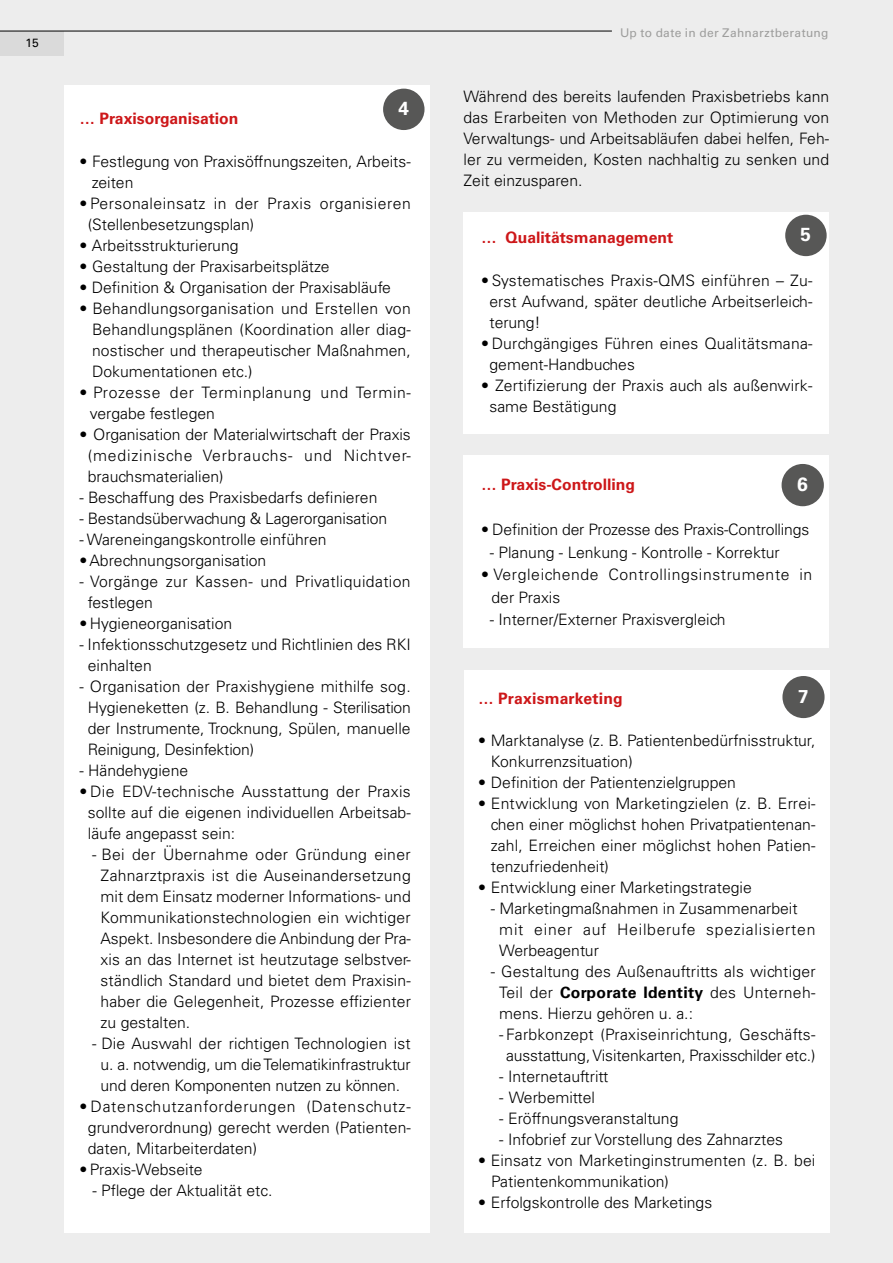
<style>
.page{position:relative;width:893px;height:1263px;background:#ededed}
.page>*{position:absolute;margin:0;border:0;box-sizing:border-box;transform-origin:0 0}
.Fließtext{font:700 19.35px "Univers LT Std";color:#fff}
.Fließtext-2{font:700 18.9px "Univers LT Std";color:#fff}
.Fließtext-3{font:700 18.6px "Univers LT Std";color:#fff}
.Fließtext-4{font:300 15.75px/21px "Univers LT Std";color:#000;text-align:justify}
.Fließtext-5{font:300 15.75px/21px "Univers LT Std";letter-spacing:.04em;color:#000}
.Fließtext-6{font:300 15.75px/21px "Univers LT Std";letter-spacing:.025em;color:#000}
.Fließtext-7{font:700 15.75px "Univers LT Std";color:#cd1719}
.Fließtext-8{font:300 15.75px/21px "Univers LT Std";letter-spacing:.03em;color:#000}
.Fließtext-9{font:300 15.75px/21px "Univers LT Std";letter-spacing:.045em;color:#000}
.Fließtext-10{font:300 15.75px "Univers LT Std";letter-spacing:.02em;color:#000}
.Fließtext-11{font:12px "Univers LT Std";letter-spacing:.025em;color:#9d9d9c}
.Fließtext-12{font:12px "Univers LT Std";color:#000}
.s1{font-weight:700}
</style>
<div class="page">
<div style="left:64px;top:85px;width:365px;height:1148px;background:#fff"></div>
<div style="left:463px;top:212px;width:366px;height:222px;background:#fff"></div>
<div style="left:463px;top:455px;width:366px;height:193px;background:#fff"></div>
<div style="left:383px;top:89px;width:41px;height:41px;background:#575756;border-radius:50%"></div>
<div style="left:785px;top:215px;width:42px;height:41px;background:#575756;border-radius:50%"></div>
<div style="left:0;top:31px;width:64px;height:24px;background:#dadada"></div>
<hr style="left:0;top:31px;width:612px;height:1px;background:#000">
<div style="left:464px;top:670px;width:365px;height:563px;background:#fff"></div>
<div style="left:782px;top:676px;width:42px;height:42px;background:#575756;border-radius:50%"></div>
<div style="left:782px;top:464px;width:42px;height:42px;background:#575756;border-radius:50%"></div>
<p class="Fließtext-12" style="left:26px;top:35px;width:15px">15</p>
<p class="Fließtext-2" style="left:398px;top:98px;width:12px">4</p>
<p class="Fließtext-7" style="left:79px;top:110px;width:161px">… Praxisorganisation</p>
<p class="Fließtext-4" style="left:92px;top:150px;width:320px;text-indent:-12px">• Festlegung von Praxisöffnungszeiten, Arbeits&shy;zeiten</p>
<p class="Fließtext-8" style="left:88px;top:192px;width:324px;text-indent:-9px">• Personaleinsatz in der Praxis organisieren (Stellenbesetzungsplan)</p>
<p class="Fließtext-4" style="left:79px;top:234px;width:161px">• Arbeitsstrukturierung</p>
<p class="Fließtext-4" style="left:79px;top:255px;width:252px">• Gestaltung der Praxisarbeitsplätze</p>
<p class="Fließtext-4" style="left:79px;top:276px;width:313px">• Definition &amp; Organisation der Praxisabläufe</p>
<p class="Fließtext-10" style="left:79px;top:298px;width:333px">• Behandlungsorganisation und Erstellen von</p>
<p class="Fließtext-4" style="left:92px;top:318px;width:320px">Behandlungsplänen (Koordination aller diag&shy;nostischer und therapeutischer Maßnahmen, Dokumentationen etc.)</p>
<p class="Fließtext-5" style="left:90px;top:381px;width:323px;text-indent:-10px">• Prozesse der Terminplanung und Termin&shy;vergabe festlegen</p>
<p class="Fließtext-4" style="left:88px;top:423px;width:324px;text-indent:-9px">• Organisation der Materialwirtschaft der Praxis (medizinische Verbrauchs- und Nichtver&shy;brauchsmaterialien)</p>
<p class="Fließtext-4" style="left:79px;top:486px;width:300px">- Beschaffung des Praxisbedarfs definieren</p>
<p class="Fließtext-4" style="left:79px;top:507px;width:309px">- Bestandsüberwachung &amp; Lagerorganisation</p>
<p class="Fließtext-4" style="left:79px;top:528px;width:249px">- Wareneingangskontrolle einführen</p>
<p class="Fließtext-4" style="left:79px;top:549px;width:188px">•Abrechnungsorganisation</p>
<p class="Fließtext-6" style="left:88px;top:570px;width:324px;text-indent:-9px">- Vorgänge zur Kassen- und Privatliquidation festlegen</p>
<p class="Fließtext-4" style="left:79px;top:612px;width:154px">• Hygieneorganisation</p>
<p class="Fließtext-4" style="left:88px;top:633px;width:324px;text-indent:-9px">- Infektionsschutzgesetz und Richtlinien des RKI einhalten</p>
<p class="Fließtext-4" style="left:88px;top:675px;width:324px;text-indent:-9px">- Organisation der Praxishygiene mithilfe sog.<br>Hygieneketten (z. B. Behandlung - Sterilisation der Instrumente, Trocknung, Spülen, manuelle Reinigung, Desinfektion)</p>
<p class="Fließtext-4" style="left:79px;top:759px;width:110px">- Händehygiene</p>
<p class="Fließtext-4" style="left:88px;top:780px;width:324px;text-indent:-9px">• Die EDV-technische Ausstattung der Praxis sollte auf die eigenen individuellen Arbeitsab&shy;läufe angepasst sein:</p>
<p class="Fließtext-6" style="left:92px;top:843px;width:320px">- Bei der Übernahme oder Gründung einer</p>
<p class="Fließtext-4" style="left:101px;top:864px;width:312px">Zahnarztpraxis ist die Auseinandersetzung mit dem Einsatz moderner Informations- und Kommunikationstechnologien ein wichtiger Aspekt. Insbesondere die Anbindung der Pra&shy;xis an das Internet ist heutzutage selbstver&shy;ständlich Standard und bietet dem Praxisin&shy;haber die Gelegenheit, Prozesse effizienter zu gestalten.</p>
<p class="Fließtext-4" style="left:92px;top:1032px;width:320px">- Die Auswahl der richtigen Technologien ist</p>
<p class="Fließtext-4" style="left:101px;top:1053px;width:312px">u. a. notwendig, um die Telematikinfrastruktur und deren Komponenten nutzen zu können.</p>
<p class="Fließtext-4" style="left:88px;top:1095px;width:324px;text-indent:-9px">• Datenschutzanforderungen (Datenschutz&shy;grundverordnung) gerecht werden (Patienten&shy;daten, Mitarbeiterdaten)</p>
<p class="Fließtext-4" style="left:79px;top:1158px;width:125px">• Praxis-Webseite</p>
<p class="Fließtext-4" style="left:93px;top:1179px;width:182px">- Pflege der Aktualität etc.</p>
<p class="Fließtext-11" style="left:620px;top:26px;width:210px">Up to date in der Zahnarztberatung</p>
<p class="Fließtext-4" style="left:463px;top:86px;width:367px">Während des bereits laufenden Praxisbetriebs kann das Erarbeiten von Methoden zur Optimierung von Verwaltungs- und Arbeitsabläufen dabei helfen, Feh&shy;ler zu vermeiden, Kosten nachhaltig zu senken und Zeit einzusparen.</p>
<p class="Fließtext-2" style="left:800px;top:224px;width:12px">5</p>
<p class="Fließtext-7" style="left:481px;top:228px;width:194px">… Qualitätsmanagement</p>
<p class="Fließtext-4" style="left:489px;top:270px;width:324px;text-indent:-9px">• Systematisches Praxis-QMS einführen – Zu&shy;erst Aufwand, später deutliche Arbeitserleich&shy;terung!</p>
<p class="Fließtext-4" style="left:489px;top:333px;width:324px;text-indent:-9px">• Durchgängiges Führen eines Qualitätsmana&shy;gement-Handbuches</p>
<p class="Fließtext-4" style="left:489px;top:375px;width:324px;text-indent:-9px">• Zertifizierung der Praxis auch als außenwirk&shy;same Bestätigung</p>
<p class="Fließtext" style="left:797px;top:473px;width:12px">6</p>
<p class="Fließtext-7" style="left:481px;top:475px;width:156px">… Praxis-Controlling</p>
<p class="Fließtext-4" style="left:481px;top:519px;width:330px">• Definition der Prozesse des Praxis-Controllings</p>
<p class="Fließtext-4" style="left:490px;top:541px;width:291px">- Planung - Lenkung - Kontrolle - Korrektur</p>
<p class="Fließtext-5" style="left:491px;top:563px;width:322px;line-height:22.5px;text-indent:-10px">• Vergleichende Controllingsinstrumente in der Praxis</p>
<p class="Fließtext-4" style="left:490px;top:609px;width:237px">- Interner/Externer Praxisvergleich</p>
<p class="Fließtext-3" style="left:798px;top:685px;width:12px">7</p>
<p class="Fließtext-7" style="left:478px;top:689px;width:146px">… Praxismarketing</p>
<p class="Fließtext-4" style="left:491px;top:730px;width:326px;text-indent:-13px">• Marktanalyse (z. B. Patientenbedürfnisstruktur,<br>Konkurrenzsituation)</p>
<p class="Fließtext-4" style="left:478px;top:772px;width:259px">• Definition der Patientenzielgruppen</p>
<p class="Fließtext-4" style="left:478px;top:793px;width:339px">• Entwicklung von Marketingzielen (z. B. Errei-</p>
<p class="Fließtext-4" style="left:491px;top:814px;width:326px">chen einer möglichst hohen Privatpatientenan&shy;zahl, Erreichen einer möglichst hohen Patien&shy;tenzufriedenheit)</p>
<p class="Fließtext-4" style="left:478px;top:877px;width:275px">• Entwicklung einer Marketingstrategie</p>
<p class="Fließtext-4" style="left:491px;top:898px;width:308px">- Marketingmaßnahmen in Zusammenarbeit</p>
<p class="Fließtext-9" style="left:499px;top:919px;width:318px">mit einer auf Heilberufe spezialisierten<br>Werbeagentur</p>
<p class="Fließtext-4" style="left:491px;top:961px;width:326px">- Gestaltung des Außenauftritts als wichtiger</p>
<p class="Fließtext-4" style="left:499px;top:982px;width:318px">Teil der <span class="s1">Corporate Identity</span> des Unterneh&shy;mens. Hierzu gehören u. a.:</p>
<p class="Fließtext-4" style="left:499px;top:1024px;width:318px;text-align:center">- Farbkonzept (Praxiseinrichtung, Geschäfts&shy;ausstattung, Visitenkarten, Praxisschilder etc.)</p>
<p class="Fließtext-4" style="left:499px;top:1066px;width:110px">- Internetauftritt</p>
<p class="Fließtext-4" style="left:499px;top:1087px;width:97px">- Werbemittel</p>
<p class="Fließtext-4" style="left:499px;top:1108px;width:181px">- Eröffnungsveranstaltung</p>
<p class="Fließtext-4" style="left:499px;top:1129px;width:285px">- Infobrief zur Vorstellung des Zahnarztes</p>
<p class="Fließtext-4" style="left:478px;top:1150px;width:339px">• Einsatz von Marketinginstrumenten (z. B. bei</p>
<p class="Fließtext-4" style="left:491px;top:1171px;width:179px">Patientenkommunikation)</p>
<p class="Fließtext-4" style="left:478px;top:1192px;width:236px">• Erfolgskontrolle des Marketings</p>
</div>
